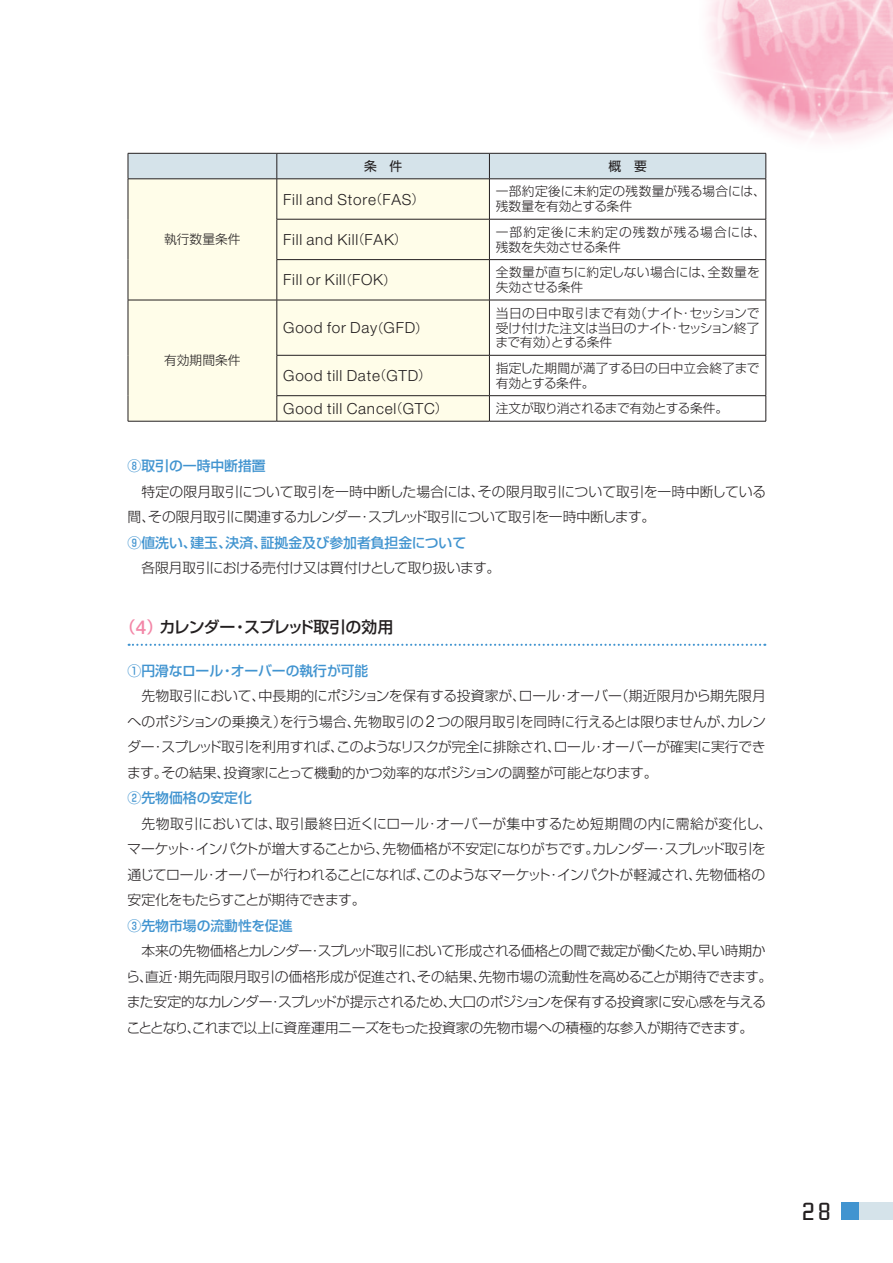
<style>
.page{position:relative;width:893px;height:1263px;background:#fff}
.page>*{position:absolute;margin:0;border:0;box-sizing:border-box;transform-origin:0 0}
.t1{font:24.45px "Briem Akademi Std";color:#231f20}
.t2{font:500 15.9px "Shin Go Pro";letter-spacing:-.045em;color:#231f20}
.t3{font:300 15.3px "Helvetica Neue LT Std";letter-spacing:.05em;color:#231f20}
.t4{font:300 13.8px/25.5px "Shin Go Pro";letter-spacing:-.02em;color:#231f20}
.t5{font:500 13.8px "Shin Go Pro";color:#4194d0}
.t6{font:300 12.75px/14.9px "Shin Go Pro";color:#231f20}
.t7{font:300 12.75px/14.9px "Shin Go Pro";letter-spacing:.045em;color:#231f20}
.t8{font:300 12.75px "Shin Go Pro";letter-spacing:-.055em;color:#231f20}
.t9{font:12.75px "Shin Go Pro";color:#231f20}
.s1{font-family:"Shin Go Pro";font-size:12.75px}
.s2{color:#f386a7}
.s3{font-family:"Helvetica Neue LT Std";font-size:19.2px;color:#f386a7}
.s4{font-family:"Helvetica Neue LT Std";font-size:16.65px}
</style>
<div class="page">
<div style="left:842px;top:1202px;width:51px;height:17px;background:#d5e3ea"></div>
<div style="left:842px;top:1202px;width:17px;height:17px;background:#4194d0"></div>
<img style="left:695px;top:0;width:198px;height:153px">
<svg style="left:129px;top:644px;width:636px;height:2px"></svg>
<div style="left:129px;top:180px;width:360px;height:241px;background:#fffde9"></div>
<hr style="left:277px;top:219px;width:212px;height:1px;background:#231f20">
<hr style="left:489px;top:219px;width:277px;height:1px;background:#231f20">
<hr style="left:277px;top:259px;width:212px;height:1px;background:#231f20">
<hr style="left:489px;top:259px;width:277px;height:1px;background:#231f20">
<hr style="left:277px;top:355px;width:212px;height:1px;background:#231f20">
<hr style="left:489px;top:355px;width:277px;height:1px;background:#231f20">
<hr style="left:128px;top:179px;width:149px;height:1px;background:#231f20">
<hr style="left:277px;top:179px;width:212px;height:1px;background:#231f20">
<hr style="left:489px;top:179px;width:277px;height:1px;background:#231f20">
<hr style="left:766px;top:179px;width:1px;height:40px;background:#231f20">
<hr style="left:766px;top:219px;width:1px;height:40px;background:#231f20">
<hr style="left:766px;top:260px;width:1px;height:40px;background:#231f20">
<hr style="left:128px;top:179px;width:1px;height:40px;background:#231f20">
<hr style="left:128px;top:219px;width:1px;height:41px;background:#231f20">
<hr style="left:128px;top:260px;width:1px;height:40px;background:#231f20">
<hr style="left:489px;top:300px;width:277px;height:1px;background:#231f20">
<hr style="left:766px;top:300px;width:1px;height:55px;background:#231f20">
<hr style="left:766px;top:355px;width:1px;height:40px;background:#231f20">
<hr style="left:277px;top:395px;width:212px;height:1px;background:#231f20">
<hr style="left:489px;top:395px;width:277px;height:1px;background:#231f20">
<svg style="left:766px;top:396px;width:1px;height:25px"></svg>
<hr style="left:489px;top:421px;width:277px;height:1px;background:#231f20">
<hr style="left:277px;top:179px;width:1px;height:40px;background:#231f20">
<hr style="left:489px;top:179px;width:1px;height:40px;background:#231f20">
<hr style="left:277px;top:219px;width:1px;height:40px;background:#231f20">
<hr style="left:489px;top:219px;width:1px;height:40px;background:#231f20">
<hr style="left:277px;top:260px;width:1px;height:40px;background:#231f20">
<hr style="left:489px;top:260px;width:1px;height:40px;background:#231f20">
<hr style="left:277px;top:300px;width:212px;height:1px;background:#231f20">
<hr style="left:489px;top:300px;width:1px;height:55px;background:#231f20">
<hr style="left:277px;top:355px;width:1px;height:40px;background:#231f20">
<hr style="left:489px;top:355px;width:1px;height:40px;background:#231f20">
<svg style="left:277px;top:396px;width:1px;height:25px"></svg>
<svg style="left:489px;top:396px;width:1px;height:25px"></svg>
<hr style="left:277px;top:421px;width:212px;height:1px;background:#231f20">
<svg style="left:128px;top:153px;width:639px;height:26px;background:#cad6dd"></svg>
<hr style="left:128px;top:300px;width:149px;height:1px;background:#231f20">
<hr style="left:128px;top:300px;width:1px;height:55px;background:#231f20">
<hr style="left:277px;top:300px;width:1px;height:55px;background:#231f20">
<hr style="left:128px;top:355px;width:1px;height:41px;background:#231f20">
<svg style="left:128px;top:396px;width:1px;height:25px"></svg>
<hr style="left:128px;top:421px;width:149px;height:1px;background:#231f20">
<p class="t6" style="left:164px;top:230px;width:78px">執行数量条件</p>
<p class="t6" style="left:164px;top:352px;width:78px">有効期間条件</p>
<p class="t9" style="left:364px;top:156px;width:40px">条　件</p>
<p class="t9" style="left:608px;top:156px;width:40px">概　要</p>
<p class="t3" style="left:283px;top:190px;width:143px">Fill and Store<span class="s1">（</span>FAS<span class="s1">）</span></p>
<p class="t6" style="left:496px;top:183px;width:271px">一部約定後に未約定の残数量が残る場合には、残数量を有効とする条件</p>
<p class="t3" style="left:283px;top:230px;width:125px">Fill and Kill<span class="s1">（</span>FAK<span class="s1">）</span></p>
<p class="t7" style="left:496px;top:223px;width:271px">一部約定後に未約定の残数が残る場合には、残数を失効させる条件</p>
<p class="t3" style="left:283px;top:270px;width:114px">Fill or Kill<span class="s1">（</span>FOK<span class="s1">）</span></p>
<p class="t6" style="left:496px;top:263px;width:265px">全数量が直ちに約定しない場合には、全数量を失効させる条件</p>
<p class="t3" style="left:283px;top:318px;width:146px">Good for Day<span class="s1">（</span>GFD<span class="s1">）</span></p>
<p class="t6" style="left:495px;top:304px;width:266px;text-align:justify">当日の日中取引まで有効（ナイト・セッションで受け付けた注文は当日のナイト・セッション終了まで有効）とする条件</p>
<p class="t3" style="left:283px;top:366px;width:149px">Good till Date<span class="s1">（</span>GTD<span class="s1">）</span></p>
<p class="t6" style="left:496px;top:359px;width:265px">指定した期間が満了する日の日中立会終了まで有効とする条件。</p>
<p class="t3" style="left:283px;top:399px;width:166px">Good till Cancel<span class="s1">（</span>GTC<span class="s1">）</span></p>
<p class="t8" style="left:496px;top:398px;width:234px">注文が取り消されるまで有効とする条件。</p>
<p class="t5" style="left:128px;top:455px;width:140px">⑧取引の一時中断措置</p>
<p class="t4" style="left:128px;top:477px;width:640px;text-indent:14px">特定の限月取引について取引を一時中断した場合には、その限月取引について取引を一時中断している間、その限月取引に関連するカレンダー・スプレッド取引について取引を一時中断します。</p>
<p class="t5" style="left:128px;top:531px;width:340px">⑨値洗い、建玉、決済、証拠金及び参加者負担金について</p>
<p class="t4" style="left:141px;top:554px;width:361px">各限月取引における売付け又は買付けとして取り扱います。</p>
<p class="t2" style="left:120px;top:614px;width:275px"><span class="s2">（</span><span class="s3">4</span><span class="s2">）</span>カレンダー・スプレッド取引の効用</p>
<p class="t5" style="left:128px;top:659px;width:242px">①円滑なロール・オーバーの執行が可能</p>
<p class="t4" style="left:127px;top:681px;width:640px;text-align:justify;text-indent:14px">先物取引において、中長期的にポジションを保有する投資家が、ロール・オーバー（期近限月から期先限月へのポジションの乗換え）を行う場合、先物取引の<span class="s4">2</span>つの限月取引を同時に行えるとは限りませんが、カレンダー・スプレッド取引を利用すれば、このようなリスクが完全に排除され、ロール・オーバーが確実に実行できます。その結果、投資家にとって機動的かつ効率的なポジションの調整が可能となります。</p>
<p class="t5" style="left:128px;top:786px;width:126px">②先物価格の安定化</p>
<p class="t4" style="left:127px;top:809px;width:647px;text-indent:14px">先物取引においては、取引最終日近くにロール・オーバーが集中するため短期間の内に需給が変化し、マーケット・インパクトが増大することから、先物価格が不安定になりがちです。カレンダー・スプレッド取引を通じてロール・オーバーが行われることになれば、このようなマーケット・インパクトが軽減され、先物価格の安定化をもたらすことが期待できます。</p>
<p class="t5" style="left:128px;top:914px;width:167px">③先物市場の流動性を促進</p>
<p class="t4" style="left:126px;top:936px;width:648px;text-indent:15px">本来の先物価格とカレンダー・スプレッド取引において形成される価格との間で裁定が働くため、早い時期から、直近・期先両限月取引の価格形成が促進され、その結果、先物市場の流動性を高めることが期待できます。また安定的なカレンダー・スプレッドが提示されるため、大口のポジションを保有する投資家に安心感を与えることとなり、これまで以上に資産運用ニーズをもった投資家の先物市場への積極的な参入が期待できます。</p>
<h1 class="t1" style="left:801px;top:1197px;width:32px">28</h1>
</div>
